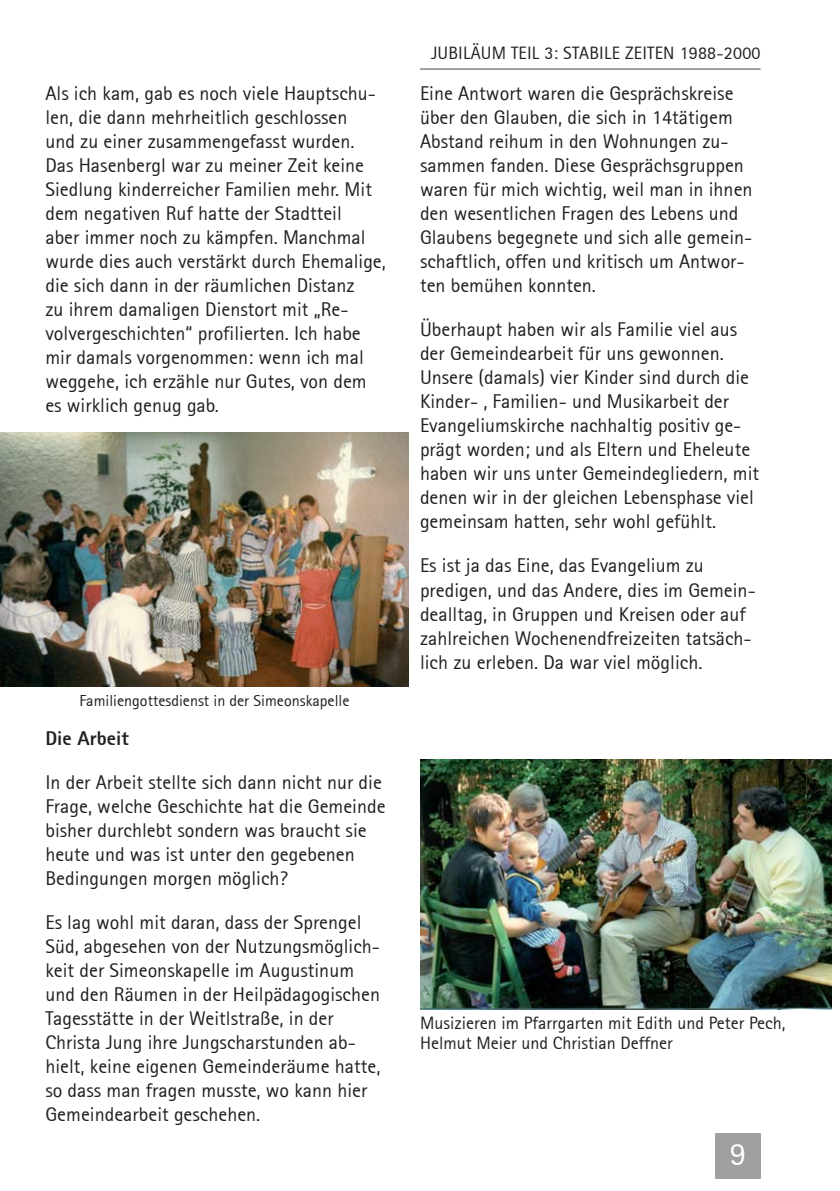
<style>
.page{position:relative;width:840px;height:1191px;background:#fff}
.page>*{position:absolute;margin:0;border:0;box-sizing:border-box;transform-origin:0 0}
.t1{font:32.4px "Rotis Sans Serif 55";color:#fff}
.t2{font:20px/24px "Rotis Sans Serif 55";color:#231f20}
.t3{font:20px "Rotis Sans Serif Extra Bold 75";color:#231f20}
.t4{font:18px/20px "Rotis Sans Serif 55";color:#231f20}
.t5{font:16px "Rotis Sans Serif 55";color:#231f20}
</style>
<div class="page">
<hr style="left:420px;top:68px;width:340px;height:2px;background:#9d9fa1">
<div style="left:714px;top:1132px;width:46px;height:46px;background:#9d9fa1"></div>
<img style="left:0;top:432px;width:408px;height:254px">
<img style="left:420px;top:760px;width:411px;height:249px">
<p class="t2" style="left:45px;top:83px;width:342px">Als ich kam, gab es noch viele Hauptschu&shy;len, die dann mehrheitlich geschlossen<br>und zu einer zusammengefasst wurden.<br>Das Hasenbergl war zu meiner Zeit keine Siedlung kinderreicher Familien mehr. Mit dem negativen Ruf hatte der Stadtteil<br>aber immer noch zu kämpfen. Manchmal wurde dies auch verstärkt durch Ehemalige, die sich dann in der räumlichen Distanz<br>zu ihrem damaligen Dienstort mit „Re&shy;volvergeschichten“ profilierten. Ich habe mir damals vorgenommen: wenn ich mal weggehe, ich erzähle nur Gutes, von dem es wirklich genug gab.</p>
<p class="t5" style="left:79px;top:694px;width:271px">Familiengottesdienst in der Simeonskapelle</p>
<p class="t3" style="left:45px;top:730px;width:85px">Die Arbeit</p>
<p class="t2" style="left:45px;top:771px;width:341px">In der Arbeit stellte sich dann nicht nur die Frage, welche Geschichte hat die Gemeinde bisher durchlebt sondern was braucht sie heute und was ist unter den gegebenen Bedingungen morgen möglich?</p>
<p class="t2" style="left:45px;top:911px;width:336px">Es lag wohl mit daran, dass der Sprengel Süd, abgesehen von der Nutzungsmöglich&shy;keit der Simeonskapelle im Augustinum und den Räumen in der Heilpädagogischen Tagesstätte in der Weitlstraße, in der Christa Jung ihre Jungscharstunden ab&shy;hielt, keine eigenen Gemeinderäume hatte, so dass man fragen musste, wo kann hier Gemeindearbeit geschehen.</p>
<p class="t4" style="left:431px;top:44px;width:331px">JUBILÄUM TEIL 3: STABILE ZEITEN 1988-2000</p>
<p class="t2" style="left:420px;top:83px;width:334px">Eine Antwort waren die Gesprächskreise über den Glauben, die sich in 14tätigem Abstand reihum in den Wohnungen zu&shy;sammen fanden. Diese Gesprächsgruppen waren für mich wichtig, weil man in ihnen den wesentlichen Fragen des Lebens und Glaubens begegnete und sich alle gemein&shy;schaftlich, offen und kritisch um Antwor&shy;ten bemühen konnten.</p>
<p class="t2" style="left:420px;top:319px;width:340px">Überhaupt haben wir als Familie viel aus der Gemeindearbeit für uns gewonnen.<br>Unsere (damals) vier Kinder sind durch die Kinder- , Familien- und Musikarbeit der Evangeliumskirche nachhaltig positiv ge&shy;prägt worden; und als Eltern und Eheleute haben wir uns unter Gemeindegliedern, mit denen wir in der gleichen Lebensphase viel gemeinsam hatten, sehr wohl gefühlt.</p>
<p class="t2" style="left:420px;top:555px;width:337px">Es ist ja das Eine, das Evangelium zu predigen, und das Andere, dies im Gemein&shy;dealltag, in Gruppen und Kreisen oder auf zahlreichen Wochenendfreizeiten tatsäch&shy;lich zu erleben. Da war viel möglich.</p>
<p class="t4" style="left:420px;top:1014px;width:367px">Musizieren im Pfarrgarten mit Edith und Peter Pech,<br>Helmut Meier und Christian Deffner</p>
<h1 class="t1" style="left:729px;top:1140px;width:18px">9</h1>
</div>
